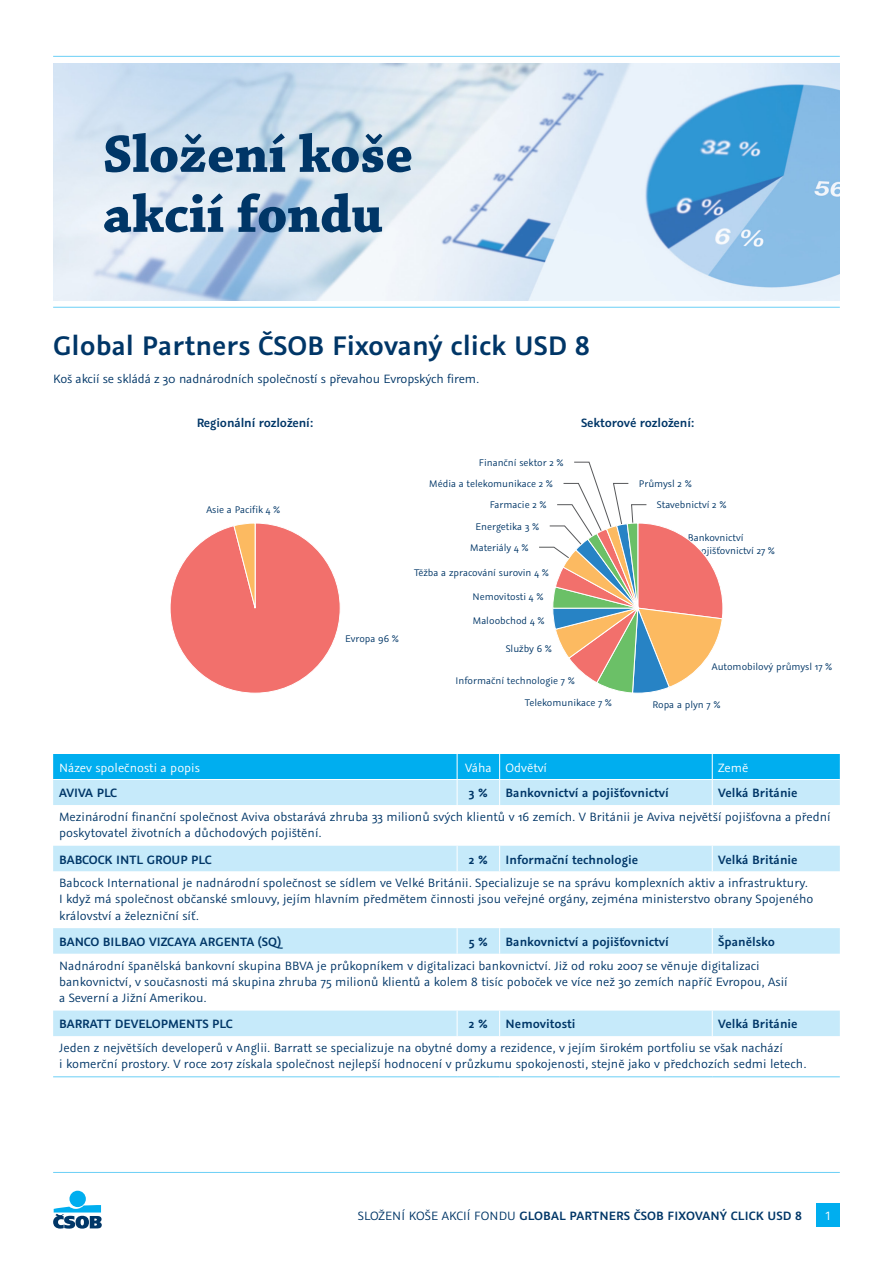
<style>
.page{position:relative;width:893px;height:1263px;background:#fff}
.page>*{position:absolute;margin:0;border:0;box-sizing:border-box;transform-origin:0 0}
.t1{font:600 30px "Graublau Sans";color:#003667}
.t2{font:13.5px/16.2px "Graublau Sans";color:#003667}
.normal_text{font:600 13.5px "Graublau Sans";color:#003667}
.normal_text-2{font:13.5px "Graublau Sans";color:#fff}
.normal_text-3{font:600 13.5px "Graublau Sans";letter-spacing:-.02em;color:#003667}
.popis_grafu_grb{font:10.8px/12.9px "Graublau Sans";color:#003667}
.s1{font-weight:400}
</style>
<div class="page">
<div style="left:69px;top:1191px;width:17px;height:16px;background:#00aeef;border-radius:50%"></div>
<svg style="left:53px;top:1205px;width:49px;height:23px"></svg>
<hr style="left:53px;top:1172px;width:787px;height:1px;background:#6bcff6">
<div style="left:816px;top:1203px;width:24px;height:24px;background:#00aeef"></div>
<hr style="left:53px;top:56px;width:787px;height:1px;background:#6bcff6">
<hr style="left:53px;top:307px;width:787px;height:1px;background:#6bcff6">
<img style="left:53px;top:63px;width:787px;height:238px">
<hr style="left:64px;top:120px;width:765px;height:1px;background:#6bcff6">
<svg style="left:105px;top:133px;width:180px;height:39px;background:#7092b0"></svg>
<svg style="left:299px;top:133px;width:112px;height:39px;background:#7394af"></svg>
<svg style="left:104px;top:193px;width:119px;height:39px;background:#7f9cb6"></svg>
<svg style="left:238px;top:193px;width:144px;height:39px;background:#6c8eae"></svg>
<svg style="left:53px;top:845px;width:787px;height:191px"></svg>
<svg style="left:457px;top:928px;width:1px;height:26px"></svg>
<svg style="left:499px;top:928px;width:1px;height:26px"></svg>
<svg style="left:712px;top:928px;width:1px;height:26px"></svg>
<svg style="left:457px;top:846px;width:1px;height:25px"></svg>
<svg style="left:499px;top:846px;width:1px;height:25px"></svg>
<svg style="left:712px;top:846px;width:1px;height:25px"></svg>
<svg style="left:457px;top:1010px;width:1px;height:26px"></svg>
<svg style="left:499px;top:1010px;width:1px;height:26px"></svg>
<svg style="left:712px;top:1010px;width:1px;height:26px"></svg>
<svg style="left:53px;top:754px;width:787px;height:51px;background:#63ccf4"></svg>
<hr style="left:53px;top:779px;width:404px;height:1px;background:#fff">
<hr style="left:457px;top:779px;width:43px;height:1px;background:#fff">
<hr style="left:500px;top:779px;width:212px;height:1px;background:#fff">
<hr style="left:712px;top:779px;width:128px;height:1px;background:#fff">
<hr style="left:53px;top:1076px;width:404px;height:1px;background:#6bcff6">
<hr style="left:457px;top:1076px;width:43px;height:1px;background:#6bcff6">
<hr style="left:500px;top:1076px;width:212px;height:1px;background:#6bcff6">
<hr style="left:712px;top:1076px;width:128px;height:1px;background:#6bcff6">
<svg style="left:539px;top:461px;width:184px;height:233px"></svg>
<svg style="left:170px;top:523px;width:170px;height:170px"></svg>
<p class="t1" style="left:53px;top:326px;width:538px">Global Partners ČSOB Fixovaný click USD 8</p>
<p class="t2" style="left:53px;top:371px;width:428px">Koš akcií se skládá z 30 nadnárodních společností s převahou Evropských firem.</p>
<p class="normal_text" style="left:197px;top:414px;width:118px">Regionální rozložení:</p>
<p class="normal_text" style="left:581px;top:414px;width:115px">Sektorové rozložení:</p>
<p class="popis_grafu_grb" style="left:206px;top:503px;width:76px">Asie a Pacifik 4 %</p>
<p class="popis_grafu_grb" style="left:345px;top:632px;width:55px">Evropa 96 %</p>
<p class="popis_grafu_grb" style="left:479px;top:456px;width:86px">Finanční sektor 2 %</p>
<p class="popis_grafu_grb" style="left:429px;top:477px;width:125px">Média a telekomunikace 2 %</p>
<p class="popis_grafu_grb" style="left:490px;top:498px;width:59px">Farmacie 2 %</p>
<p class="popis_grafu_grb" style="left:470px;top:541px;width:60px">Materiály 4 %</p>
<p class="popis_grafu_grb" style="left:475px;top:520px;width:65px">Energetika 3 %</p>
<p class="popis_grafu_grb" style="left:414px;top:566px;width:136px">Těžba a zpracování surovin 4 %</p>
<p class="popis_grafu_grb" style="left:473px;top:614px;width:73px">Maloobchod 4 %</p>
<p class="popis_grafu_grb" style="left:506px;top:642px;width:48px">Služby 6 %</p>
<p class="popis_grafu_grb" style="left:472px;top:590px;width:73px">Nemovitosti 4 %</p>
<p class="popis_grafu_grb" style="left:456px;top:674px;width:121px">Informační technologie 7 %</p>
<p class="popis_grafu_grb" style="left:525px;top:696px;width:89px">Telekomunikace 7 %</p>
<p class="popis_grafu_grb" style="left:639px;top:477px;width:54px">Průmysl 2 %</p>
<p class="popis_grafu_grb" style="left:657px;top:498px;width:71px">Stavebnictví 2 %</p>
<p class="popis_grafu_grb" style="left:688px;top:531px;width:89px">Bankovnictví<br>a pojišťovnictví 27 %</p>
<p class="popis_grafu_grb" style="left:712px;top:660px;width:122px">Automobilový průmysl 17 %</p>
<p class="popis_grafu_grb" style="left:652px;top:698px;width:70px">Ropa a plyn 7 %</p>
<p class="normal_text-2" style="left:59px;top:759px;width:142px">Název společnosti a popis</p>
<p class="normal_text-2" style="left:465px;top:759px;width:28px">Váha</p>
<p class="normal_text-2" style="left:506px;top:759px;width:43px">Odvětví</p>
<p class="normal_text-2" style="left:718px;top:759px;width:32px">Země</p>
<p class="normal_text-3" style="left:59px;top:784px;width:59px">AVIVA PLC</p>
<p class="normal_text" style="left:469px;top:784px;width:20px">3 %</p>
<p class="normal_text" style="left:506px;top:784px;width:165px">Bankovnictví a pojišťovnictví</p>
<p class="normal_text" style="left:718px;top:784px;width:81px">Velká Británie</p>
<p class="t2" style="left:59px;top:809px;width:773px">Mezinárodní finanční společnost Aviva obstarává zhruba 33 milionů svých klientů v 16 zemích. V Británii je Aviva největší pojišťovna a přední poskytovatel životních a důchodových pojištění.</p>
<p class="normal_text" style="left:59px;top:851px;width:154px">BABCOCK INTL GROUP PLC</p>
<p class="normal_text" style="left:469px;top:851px;width:20px">2 %</p>
<p class="normal_text" style="left:506px;top:851px;width:134px">Informační technologie</p>
<p class="normal_text" style="left:718px;top:851px;width:81px">Velká Británie</p>
<p class="t2" style="left:59px;top:875px;width:756px">Babcock International je nadnárodní společnost se sídlem ve Velké Británii. Specializuje se na správu komplexních aktiv a infrastruktury.<br>I když má společnost občanské smlouvy, jejím hlavním předmětem činnosti jsou veřejné orgány, zejména ministerstvo obrany Spojeného království a železniční síť.</p>
<p class="normal_text" style="left:59px;top:933px;width:224px">BANCO BILBAO VIZCAYA ARGENTA (SQ)</p>
<p class="normal_text" style="left:469px;top:933px;width:21px">5 %</p>
<p class="normal_text" style="left:506px;top:933px;width:165px">Bankovnictví a pojišťovnictví</p>
<p class="normal_text" style="left:718px;top:933px;width:58px">Španělsko</p>
<p class="t2" style="left:59px;top:957px;width:730px">Nadnárodní španělská bankovní skupina BBVA je průkopníkem v digitalizaci bankovnictví. Již od roku 2007 se věnuje digitalizaci bankovnictví, v současnosti má skupina zhruba 75 milionů klientů a kolem 8 tisíc poboček ve více než 30 zemích napříč Evropou, Asií a Severní a Jižní Amerikou.</p>
<p class="normal_text" style="left:59px;top:1015px;width:175px">BARRATT DEVELOPMENTS PLC</p>
<p class="normal_text" style="left:469px;top:1015px;width:20px">2 %</p>
<p class="normal_text" style="left:506px;top:1015px;width:71px">Nemovitosti</p>
<p class="normal_text" style="left:718px;top:1015px;width:81px">Velká Británie</p>
<p class="t2" style="left:59px;top:1040px;width:749px">Jeden z největších developerů v Anglii. Barratt se specializuje na obytné domy a rezidence, v jejím širokém portfoliu se však nachází<br>i komerční prostory. V roce 2017 získala společnost nejlepší hodnocení v průzkumu spokojenosti, stejně jako v předchozích sedmi letech.</p>
<p class="normal_text" style="left:358px;top:1207px;width:446px"><span class="s1">SLOŽENÍ KOŠE AKCIÍ FONDU</span> GLOBAL PARTNERS ČSOB FIXOVANÝ CLICK USD 8</p>
<p class="normal_text-2" style="left:825px;top:1208px;width:6px">1</p>
</div>
